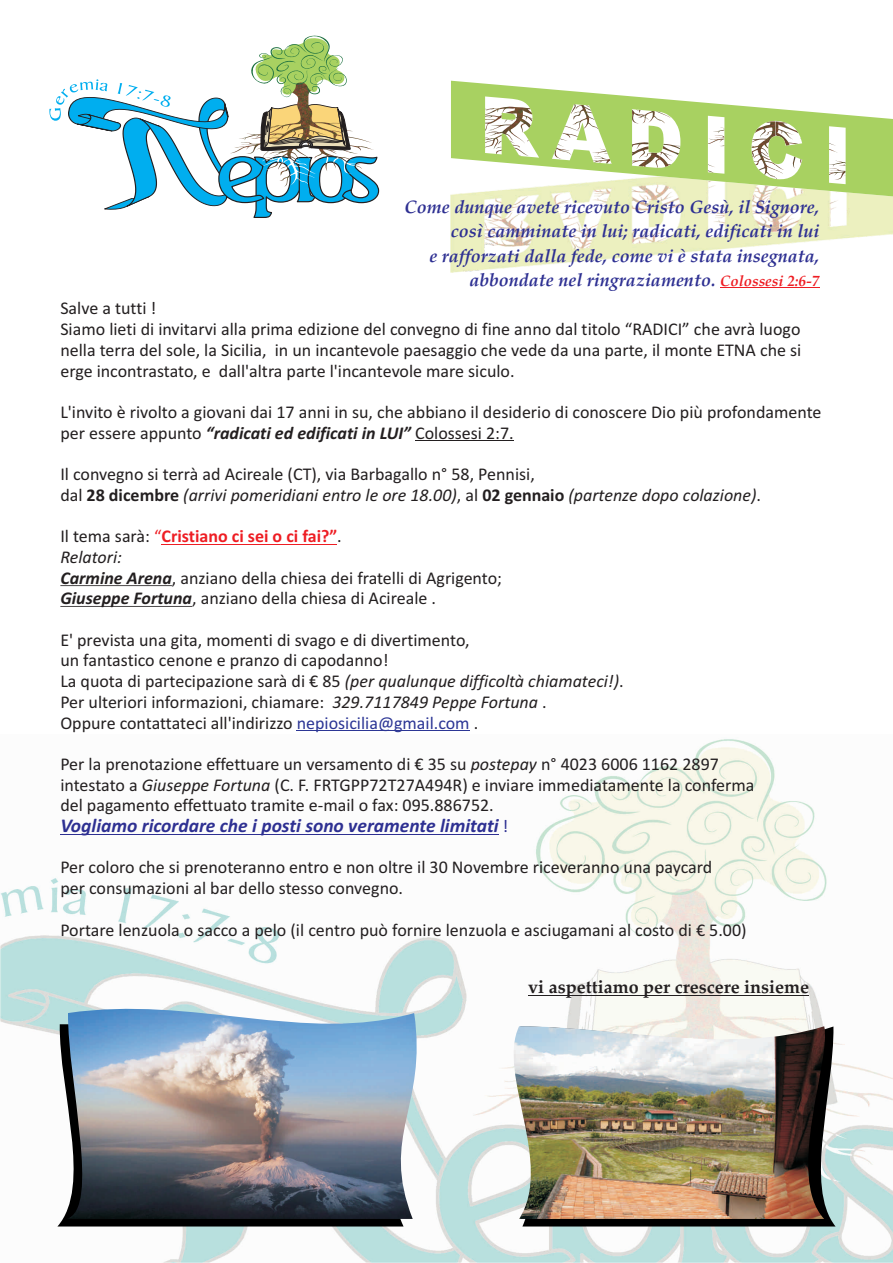
<style>
.page{position:relative;width:893px;height:1263px;background:#fff}
.page>*{position:absolute;margin:0;border:0;box-sizing:border-box;transform-origin:0 0}
.t1{font:italic 700 19.5px "Calibri";color:#2e3092}
.t2{font:18px/20.7px "Calibri";color:#231f20}
.t3{font:italic 700 18px/24.3px "Palatino Linotype";color:#2e3092;text-align:right}
.t4{font:700 18px "Palatino Linotype";color:#231f20}
.s1{font-size:15px;color:#ee1d23}
.s2{font-weight:700;font-style:italic}
.s3{font-weight:700}
.s4{font-style:italic}
.s5{color:#ee1d23}
.s6{font-weight:700;color:#ee1d23}
.s7{color:#2c3695}
.s8{font-weight:400;font-style:normal;font-size:18px}
</style>
<div class="page">
<img style="left:0;top:739px;width:893px;height:524px">
<svg style="left:49px;top:35px;width:331px;height:183px"></svg>
<hr style="left:415px;top:440px;width:99px;height:1px;background:#231f20">
<hr style="left:60px;top:585px;width:112px;height:1px;background:#231f20">
<hr style="left:60px;top:606px;width:132px;height:1px;background:#231f20">
<hr style="left:162px;top:544px;width:175px;height:1px;background:#ee1d23">
<hr style="left:297px;top:730px;width:173px;height:1px;background:#2c3695">
<hr style="left:60px;top:834px;width:439px;height:1px;background:#2e3092">
<hr style="left:528px;top:995px;width:281px;height:1px;background:#231f20">
<svg style="left:57px;top:1024px;width:360px;height:202px;fill:#000"></svg>
<img style="left:67px;top:1007px;width:354px;height:212px">
<svg style="left:510px;top:1026px;width:326px;height:200px;background:#3f4342"></svg>
<img style="left:507px;top:1026px;width:325px;height:193px">
<svg style="left:450px;top:80px;width:443px;height:208px"></svg>
<hr style="left:720px;top:287px;width:99px;height:1px;background:#ee1d23">
<p class="t3" style="left:405px;top:197px;width:416px">Come dunque avete ricevuto Cristo Gesù, il Signore, così camminate in lui; radicati, edificati in lui<br>e rafforzati dalla fede, come vi è stata insegnata, abbondate nel ringraziamento. <span class="s1">Colossesi 2:6-7</span></p>
<p class="t2" style="left:60px;top:300px;width:742px">Salve a tutti !<br>Siamo lieti di invitarvi alla prima edizione del convegno di fine anno dal titolo “RADICI” che avrà luogo nella terra del sole, la Sicilia, in un incantevole paesaggio che vede da una parte, il monte ETNA che si erge incontrastato, e dall'altra parte l'incantevole mare siculo.</p>
<p class="t2" style="left:60px;top:403px;width:763px">L'invito è rivolto a giovani dai 17 anni in su, che abbiano il desiderio di conoscere Dio più profondamente per essere appunto <span class="s2">“radicati ed edificati in LUI”</span> Colossesi 2:7.</p>
<p class="t2" style="left:60px;top:465px;width:702px">Il convegno si terrà ad Acireale (CT), via Barbagallo n° 58, Pennisi,<br>dal <span class="s3">28 dicembre</span> <span class="s4">(arrivi pomeridiani entro le ore 18.00)</span>, al <span class="s3">02 gennaio</span> <span class="s4">(partenze dopo colazione)</span>.</p>
<p class="t2" style="left:60px;top:527px;width:443px">Il tema sarà: <span class="s5">“</span><span class="s6">Cristiano ci sei o ci fai?”</span>.<br><span class="s4">Relatori:<br></span><span class="s2">Carmine Arena</span>, anziano della chiesa dei fratelli di Agrigento; <span class="s2">Giuseppe Fortuna</span>, anziano della chiesa di Acireale .</p>
<p class="t2" style="left:60px;top:631px;width:565px">E' prevista una gita, momenti di svago e di divertimento,<br>un fantastico cenone e pranzo di capodanno!<br>La quota di partecipazione sarà di € 85 <span class="s4">(per qualunque difficoltà chiamateci!)</span>.<br>Per ulteriori informazioni, chiamare: <span class="s4">329.7117849 Peppe Fortuna</span> .<br>Oppure contattateci all'indirizzo <span class="s7">nepiosicilia@gmail.com</span> .</p>
<p class="t2" style="left:60px;top:755px;width:695px">Per la prenotazione effettuare un versamento di € 35 su <span class="s4">postepay</span> n° 4023 6006 1162 2897 intestato a <span class="s4">Giuseppe Fortuna</span> (C. F. FRTGPP72T27A494R) e inviare immediatamente la conferma del pagamento effettuato tramite e-mail o fax: 095.886752.</p>
<p class="t1" style="left:60px;top:817px;width:450px">Vogliamo ricordare che i posti sono veramente limitati <span class="s8">!</span></p>
<p class="t2" style="left:60px;top:858px;width:654px">Per coloro che si prenoteranno entro e non oltre il 30 Novembre riceveranno una paycard per consumazioni al bar dello stesso convegno.</p>
<p class="t2" style="left:60px;top:921px;width:688px">Portare lenzuola o sacco a pelo (il centro può fornire lenzuola e asciugamani al costo di € 5.00)</p>
<p class="t4" style="left:528px;top:980px;width:282px">vi aspettiamo per crescere insieme</p>
</div>
